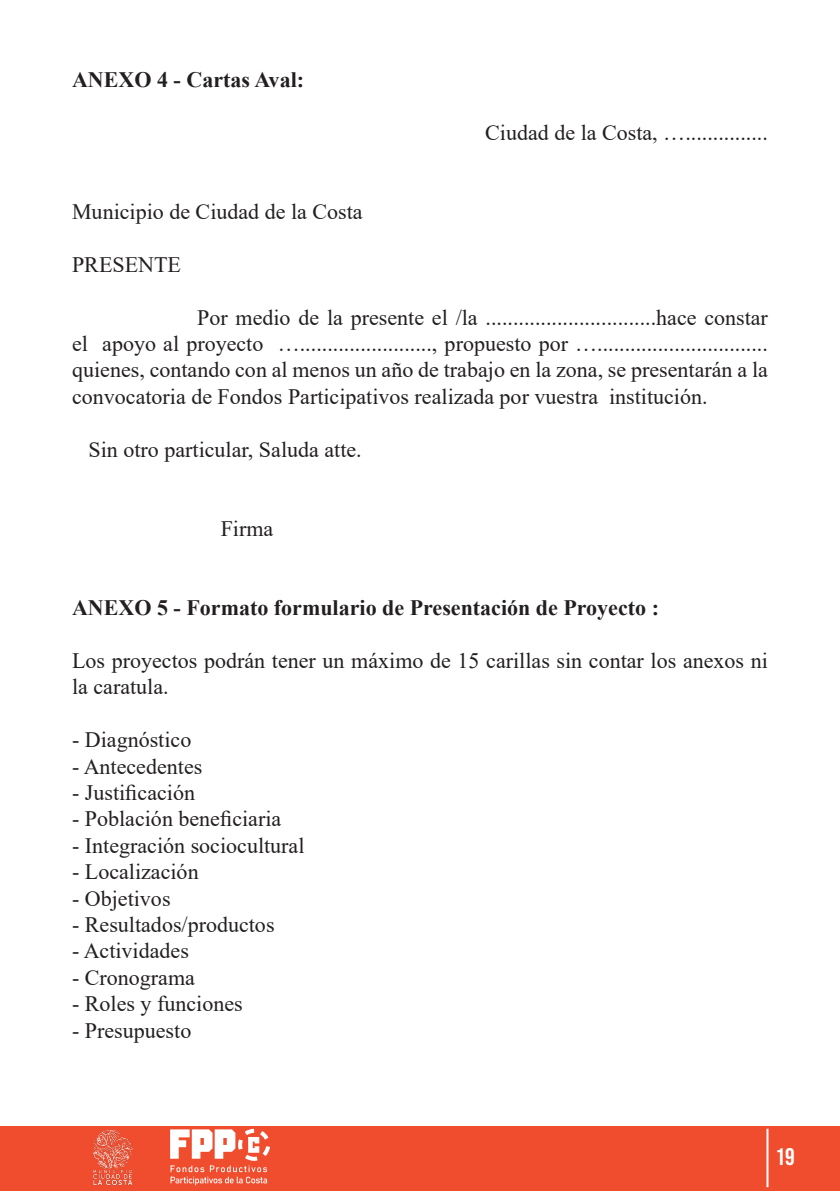
<style>
.page{position:relative;width:840px;height:1191px;background:#fff}
.page>*{position:absolute;margin:0;border:0;box-sizing:border-box;transform-origin:0 0}
.t1{font:24px "Bebas Neue";color:#fff}
.t2{font:22px/26.4px "Times New Roman";color:#231f20;text-align:justify}
.t3{font:700 22px "Times New Roman";color:#231f20}
</style>
<div class="page">
<div style="left:0;top:1126px;width:839px;height:64px;background:#ef4d2e"></div>
<svg style="left:170px;top:1128px;width:100px;height:57px"></svg>
<img style="left:72px;top:1129px;width:72px;height:62px">
<hr style="left:766px;top:1128px;width:2px;height:59px;background:#fff">
<p class="t3" style="left:72px;top:64px;width:233px">ANEXO 4 - Cartas Aval:</p>
<p class="t2" style="left:485px;top:118px;width:284px">Ciudad de la Costa, …...............</p>
<p class="t2" style="left:72px;top:198px;width:292px">Municipio de Ciudad de la Costa</p>
<p class="t2" style="left:72px;top:250px;width:110px">PRESENTE</p>
<p class="t2" style="left:72px;top:303px;width:697px;text-indent:125px">Por medio de la presente el /la ...............................hace constar el apoyo al proyecto …........................, propuesto por …............................... quienes, contando con al menos un año de trabajo en la zona, se presentarán a la convocatoria de Fondos Participativos realizada por vuestra institución.</p>
<p class="t2" style="left:88px;top:435px;width:274px">Sin otro particular, Saluda atte.</p>
<p class="t2" style="left:220px;top:514px;width:54px">Firma</p>
<p class="t3" style="left:72px;top:592px;width:588px">ANEXO 5 - Formato formulario de Presentación de Proyecto :</p>
<p class="t2" style="left:72px;top:646px;width:697px">Los proyectos podrán tener un máximo de 15 carillas sin contar los anexos ni la caratula.</p>
<p class="t2" style="left:72px;top:726px;width:121px">- Diagnóstico</p>
<p class="t2" style="left:72px;top:752px;width:132px">- Antecedentes</p>
<p class="t2" style="left:72px;top:778px;width:124px">- Justificación</p>
<p class="t2" style="left:72px;top:805px;width:210px">- Población beneficiaria</p>
<p class="t2" style="left:72px;top:831px;width:234px">- Integración sociocultural</p>
<p class="t2" style="left:72px;top:858px;width:128px">- Localización</p>
<p class="t2" style="left:72px;top:884px;width:100px">- Objetivos</p>
<p class="t2" style="left:72px;top:910px;width:204px">- Resultados/productos</p>
<p class="t2" style="left:72px;top:937px;width:118px">- Actividades</p>
<p class="t2" style="left:72px;top:963px;width:124px">- Cronograma</p>
<p class="t2" style="left:72px;top:990px;width:172px">- Roles y funciones</p>
<p class="t2" style="left:72px;top:1016px;width:121px">- Presupuesto</p>
<p class="t1" style="left:775px;top:1143px;width:21px">19</p>
</div>
